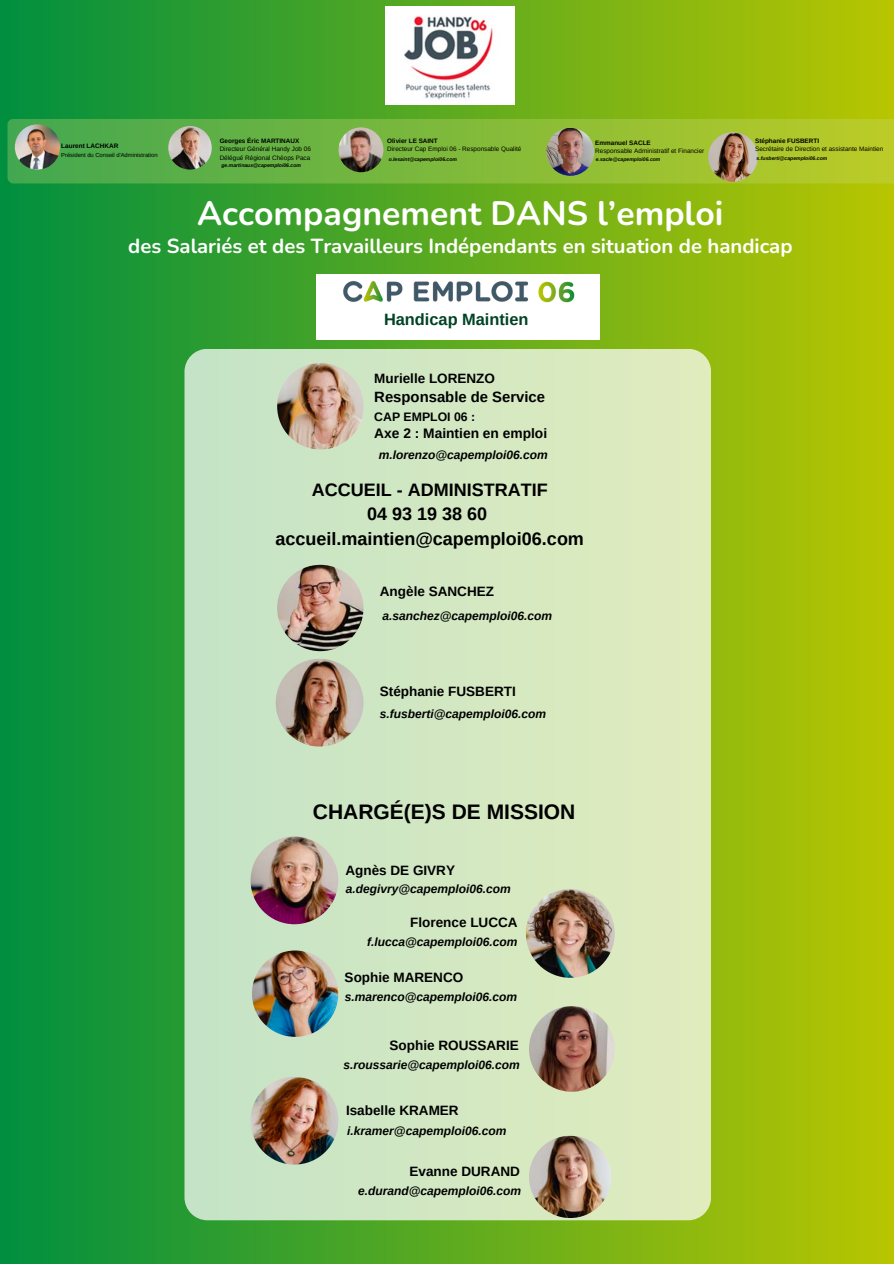
<style>
.page{position:relative;width:894px;height:1264px;background:#fff}
.page>*{position:absolute;margin:0;border:0;box-sizing:border-box;transform-origin:0 0}
.t1{font:700 33.75px "Nunito";color:#fff}
.t2{font:700 21px "Arimo";color:#000}
.t3{font:700 20.25px "Nunito";color:#fff}
.t4{font:700 18px/24.8px "Arimo";color:#000;text-align:center}
.t5{font:700 16.35px "Arimo";color:#004225}
.t6{font:700 14.85px "Arimo";color:#000}
.t7{font:700 13.8px "Arimo";color:#000}
.t8{font:700 13.5px "Arimo";color:#000}
.t9{font:700 12.3px "Arimo";color:#000}
.t10{font:italic 700 12px "Arimo";color:#000}
.t11{font:700 6.45px "Arimo";color:#000}
.t12{font:6.3px/8.6px "Arimo";color:#000}
.t13{font:5.85px "Arimo";color:#000}
.t14{font:italic 700 5.1px "Arimo";color:#000}
.s1{font-weight:700}
</style>
<div class="page">
<div style="left:0;top:0;width:893px;height:1263px;background:linear-gradient(to right,#008f3f,#b9c601)"></div>
<svg style="left:7px;top:119px;width:886px;height:64px"></svg>
<img style="left:546px;top:128px;width:48px;height:48px;border-radius:50%">
<img style="left:15px;top:124px;width:45px;height:45px;border-radius:50%">
<img style="left:708px;top:132px;width:49px;height:50px;border-radius:50%">
<img style="left:168px;top:126px;width:44px;height:44px;border-radius:50%">
<img style="left:338px;top:127px;width:45px;height:45px;border-radius:50%">
<div style="left:184px;top:349px;width:527px;height:871px;background:linear-gradient(to right,#c3e3c7,#e1ecbd);border-radius:23px"></div>
<img style="left:529px;top:1135px;width:82px;height:82px;border-radius:50%">
<img style="left:252px;top:950px;width:86px;height:86px;border-radius:50%">
<img style="left:277px;top:363px;width:86px;height:86px;border-radius:50%">
<img style="left:525px;top:889px;width:89px;height:88px;border-radius:50%">
<img style="left:529px;top:1006px;width:85px;height:85px;border-radius:50%">
<img style="left:250px;top:1076px;width:88px;height:88px;border-radius:50%">
<img style="left:277px;top:565px;width:86px;height:86px;border-radius:50%">
<img style="left:250px;top:836px;width:88px;height:88px;border-radius:50%">
<img style="left:275px;top:658px;width:88px;height:88px;border-radius:50%">
<div style="left:385px;top:6px;width:129px;height:99px;background:#fff"></div>
<div style="left:316px;top:274px;width:283px;height:66px;background:#fff"></div>
<img style="left:343px;top:280px;width:232px;height:23px">
<img style="left:404px;top:16px;width:90px;height:84px">
<h3 class="t11" style="left:61px;top:142px;width:59px">Laurent LACHKAR</h3>
<h3 class="t13" style="left:61px;top:151px;width:98px">Président du Conseil d'Administration</h3>
<h2 class="t12" style="left:220px;top:136px;width:93px"><span class="s1">Georges Éric MARTINAUX<br></span>Directeur Général Handy Job 06<br>Délégué Régional Chéops Paca</h2>
<p class="t14" style="left:221px;top:163px;width:81px">ge.martinaux@capemploi06.com</p>
<p class="t12" style="left:387px;top:136px;width:136px"><span class="s1">Olivier LE SAINT<br></span>Directeur Cap Emploi 06 - Responsable Qualité</p>
<h4 class="t12" style="left:595px;top:138px;width:110px"><span class="s1">Emmanuel SACLE<br></span>Responsable Administratif et Financier</h4>
<h5 class="t12" style="left:754px;top:136px;width:130px"><span class="s1">Stéphanie FUSBERTI<br></span>Secrétaire de Direction et assistante Maintien</h5>
<h3 class="t14" style="left:388px;top:157px;width:70px">o.lesaint@capemploi06.com</h3>
<h4 class="t14" style="left:595px;top:157px;width:66px">e.sacle@capemploi06.com</h4>
<p class="t14" style="left:756px;top:156px;width:72px">s.fusberti@capemploi06.com</p>
<h6 class="t1" style="left:197px;top:191px;width:528px">Accompagnement DANS l’emploi</h6>
<h6 class="t3" style="left:128px;top:232px;width:665px">des Salariés et des Travailleurs Indépendants en situation de handicap</h6>
<h4 class="t5" style="left:384px;top:310px;width:146px">Handicap Maintien</h4>
<h5 class="t8" style="left:374px;top:370px;width:122px">Murielle LORENZO</h5>
<h5 class="t6" style="left:374px;top:389px;width:172px">Responsable de Service</h5>
<h5 class="t9" style="left:374px;top:409px;width:102px">CAP EMPLOI 06 :</h5>
<h5 class="t7" style="left:374px;top:425px;width:174px">Axe 2 : Maintien en emploi</h5>
<h4 class="t10" style="left:379px;top:448px;width:170px">m.lorenzo@capemploi06.com</h4>
<h5 class="t4" style="left:275px;top:477px;width:310px">ACCUEIL - ADMINISTRATIF<br>04 93 19 38 60 accueil.maintien@capemploi06.com</h5>
<p class="t8" style="left:380px;top:584px;width:116px">Angèle SANCHEZ</p>
<h5 class="t10" style="left:382px;top:608px;width:171px">a.sanchez@capemploi06.com</h5>
<p class="t8" style="left:380px;top:683px;width:137px">Stéphanie FUSBERTI</p>
<h4 class="t10" style="left:380px;top:707px;width:168px">s.fusberti@capemploi06.com</h4>
<h5 class="t2" style="left:313px;top:800px;width:264px">CHARGÉ(E)S DE MISSION</h5>
<p class="t8" style="left:345px;top:862px;width:111px">Agnès DE GIVRY</p>
<h4 class="t10" style="left:346px;top:882px;width:166px">a.degivry@capemploi06.com</h4>
<h1 class="t8" style="left:410px;top:914px;width:109px">Florence LUCCA</h1>
<p class="t10" style="left:367px;top:935px;width:152px">f.lucca@capemploi06.com</p>
<h4 class="t8" style="left:344px;top:969px;width:120px">Sophie MARENCO</h4>
<p class="t10" style="left:345px;top:990px;width:174px">s.marenco@capemploi06.com</p>
<h4 class="t8" style="left:389px;top:1037px;width:131px">Sophie ROUSSARIE</h4>
<h5 class="t10" style="left:343px;top:1058px;width:178px">s.roussarie@capemploi06.com</h5>
<p class="t8" style="left:346px;top:1102px;width:114px">Isabelle KRAMER</p>
<h4 class="t10" style="left:347px;top:1124px;width:160px">i.kramer@capemploi06.com</h4>
<h5 class="t8" style="left:409px;top:1163px;width:112px">Evanne DURAND</h5>
<h5 class="t10" style="left:358px;top:1183px;width:164px">e.durand@capemploi06.com</h5>
</div>
